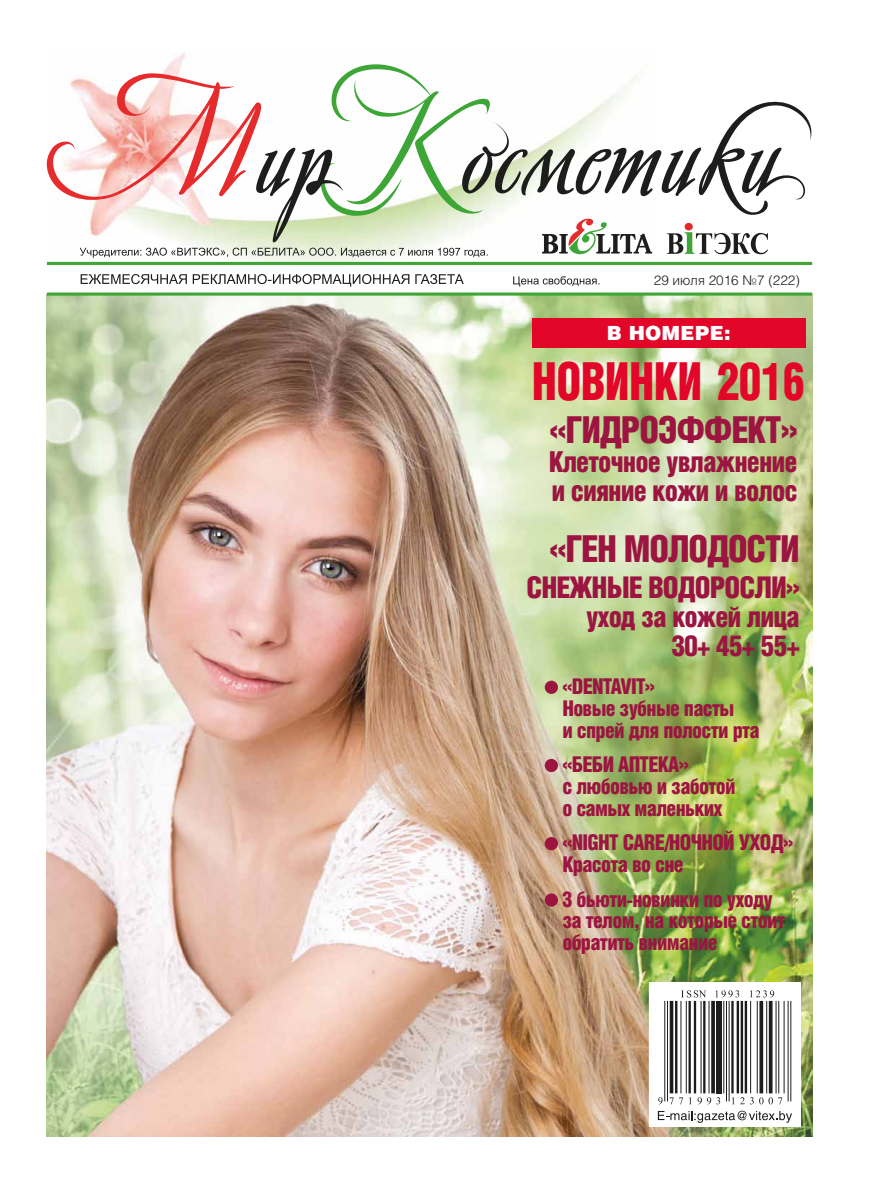
<style>
.page{position:relative;width:893px;height:1191px;background:#fff}
.page>*{position:absolute;margin:0;border:0;box-sizing:border-box;transform-origin:0 0}
.t1{font:900 52.5px "Helios Cond";letter-spacing:-.015em;color:#e20628;scale:.86 1}
.t2{font:900 37.2px "Helios Cond";letter-spacing:-.035em;color:#9c1541;scale:.96 1}
.t3{font:900 30px "Helios Cond";color:#9c1541;scale:.96 1}
.t4{font:900 28.95px/29px "Helios Cond";letter-spacing:-.035em;color:#9c1541;scale:.96 1}
.t5{font:900 21.75px/21.8px "Helios Cond";letter-spacing:-.035em;color:#9c1541;scale:.96 1}
.t6{font:900 19.5px "Helios";color:#fff}
.t7{font:300 13.5px "Helios";color:#1d1d1b}
</style>
<div class="page">
<img style="left:47px;top:296px;width:765px;height:840px">
<div style="left:532px;top:318px;width:273px;height:30px;background:#e20628"></div>
<div style="left:545px;top:680px;width:13px;height:14px;background:#9c1541;border-radius:50%"></div>
<div style="left:545px;top:759px;width:13px;height:13px;background:#9c1541;border-radius:50%"></div>
<div style="left:545px;top:837px;width:13px;height:13px;background:#9c1541;border-radius:50%"></div>
<div style="left:545px;top:893px;width:13px;height:13px;background:#9c1541;border-radius:50%"></div>
<img style="left:54px;top:53px;width:603px;height:209px">
<svg style="left:317px;top:62px;width:181px;height:36px"></svg>
<svg style="left:256px;top:98px;width:556px;height:144px"></svg>
<svg style="left:46px;top:71px;width:215px;height:133px"></svg>
<svg style="left:542px;top:218px;width:226px;height:36px"></svg>
<svg style="left:80px;top:248px;width:408px;height:10px"></svg>
<svg style="left:513px;top:276px;width:87px;height:11px"></svg>
<svg style="left:81px;top:274px;width:383px;height:13px"></svg>
<svg style="left:47px;top:292px;width:765px;height:4px;background:#64b65d"></svg>
<hr style="left:47px;top:262px;width:765px;height:3px;background:#3da636">
<svg style="left:649px;top:982px;width:151px;height:144px"></svg>
<hr style="left:664px;top:1001px;width:1px;height:100px;background:#1d1d1b">
<hr style="left:667px;top:1001px;width:1px;height:100px;background:#1d1d1b">
<hr style="left:670px;top:1001px;width:3px;height:92px;background:#1d1d1b">
<hr style="left:675px;top:1001px;width:2px;height:92px;background:#1d1d1b">
<hr style="left:680px;top:1001px;width:1px;height:92px;background:#1d1d1b">
<hr style="left:686px;top:1001px;width:1px;height:92px;background:#1d1d1b">
<hr style="left:688px;top:1001px;width:3px;height:92px;background:#1d1d1b">
<hr style="left:694px;top:1001px;width:2px;height:92px;background:#1d1d1b">
<hr style="left:701px;top:1001px;width:1px;height:92px;background:#1d1d1b">
<hr style="left:703px;top:1001px;width:2px;height:92px;background:#1d1d1b">
<hr style="left:708px;top:1001px;width:1px;height:92px;background:#1d1d1b">
<svg style="left:711px;top:1001px;width:4px;height:92px"></svg>
<div style="left:716px;top:1001px;width:6px;height:92px;background:#1d1d1b"></div>
<hr style="left:723px;top:1001px;width:1px;height:92px;background:#1d1d1b">
<hr style="left:726px;top:1001px;width:1px;height:100px;background:#1d1d1b">
<hr style="left:729px;top:1001px;width:1px;height:100px;background:#1d1d1b">
<hr style="left:731px;top:1001px;width:3px;height:92px;background:#1d1d1b">
<hr style="left:737px;top:1001px;width:2px;height:92px;background:#1d1d1b">
<hr style="left:741px;top:1001px;width:2px;height:92px;background:#1d1d1b">
<hr style="left:745px;top:1001px;width:2px;height:92px;background:#1d1d1b">
<hr style="left:750px;top:1001px;width:1px;height:92px;background:#1d1d1b">
<hr style="left:757px;top:1001px;width:1px;height:92px;background:#1d1d1b">
<svg style="left:759px;top:1001px;width:4px;height:92px"></svg>
<hr style="left:766px;top:1001px;width:1px;height:92px;background:#1d1d1b">
<hr style="left:769px;top:1001px;width:3px;height:92px;background:#1d1d1b">
<hr style="left:775px;top:1001px;width:1px;height:92px;background:#1d1d1b">
<hr style="left:778px;top:1001px;width:1px;height:92px;background:#1d1d1b">
<hr style="left:784px;top:1001px;width:1px;height:92px;background:#1d1d1b">
<hr style="left:788px;top:1001px;width:1px;height:100px;background:#1d1d1b">
<hr style="left:790px;top:1001px;width:1px;height:100px;background:#1d1d1b">
<svg style="left:658px;top:1097px;width:5px;height:7px"></svg>
<svg style="left:669px;top:1097px;width:14px;height:7px"></svg>
<svg style="left:689px;top:1097px;width:31px;height:7px"></svg>
<svg style="left:732px;top:1097px;width:2px;height:7px"></svg>
<svg style="left:740px;top:1097px;width:42px;height:7px"></svg>
<svg style="left:681px;top:990px;width:25px;height:7px"></svg>
<svg style="left:715px;top:990px;width:59px;height:7px"></svg>
<svg style="left:658px;top:1110px;width:134px;height:12px"></svg>
<p class="t7" style="left:654px;top:272px;width:147px">29 июля 2016 №7 (222)</p>
<p class="t6" style="left:607px;top:321px;width:125px">в номере:</p>
<h1 class="t1" style="left:532px;top:351px;width:319px">Новинки 2016</h1>
<h2 class="t2" style="left:549px;top:408px;width:260px">«ГИДРОЭФФЕКТ»</h2>
<h3 class="t4" style="left:549px;top:446px;width:261px">Клеточное увлажнение и сияние кожи и волос</h3>
<h2 class="t2" style="left:549px;top:527px;width:262px">«Ген молодости</h2>
<h3 class="t3" style="left:526px;top:570px;width:286px">Снежные водоросли»</h3>
<h3 class="t4" style="left:586px;top:601px;width:224px;text-align:right">уход за кожей лица<br>30+ 45+ 55+</h3>
<p class="t5" style="left:562px;top:675px;width:207px">«DENTAVIT»<br>Новые зубные пасты<br>и спрей для полости рта</p>
<p class="t5" style="left:562px;top:753px;width:182px">«Беби аптека»<br>с любовью и заботой о самых маленьких</p>
<p class="t5" style="left:562px;top:831px;width:242px">«NIGHT CARE/НОЧНОЙ УХОД»<br>Красота во сне</p>
<p class="t5" style="left:562px;top:887px;width:234px">3 бьюти-новинки по уходу за телом, на которые стоит обратить внимание</p>
</div>
